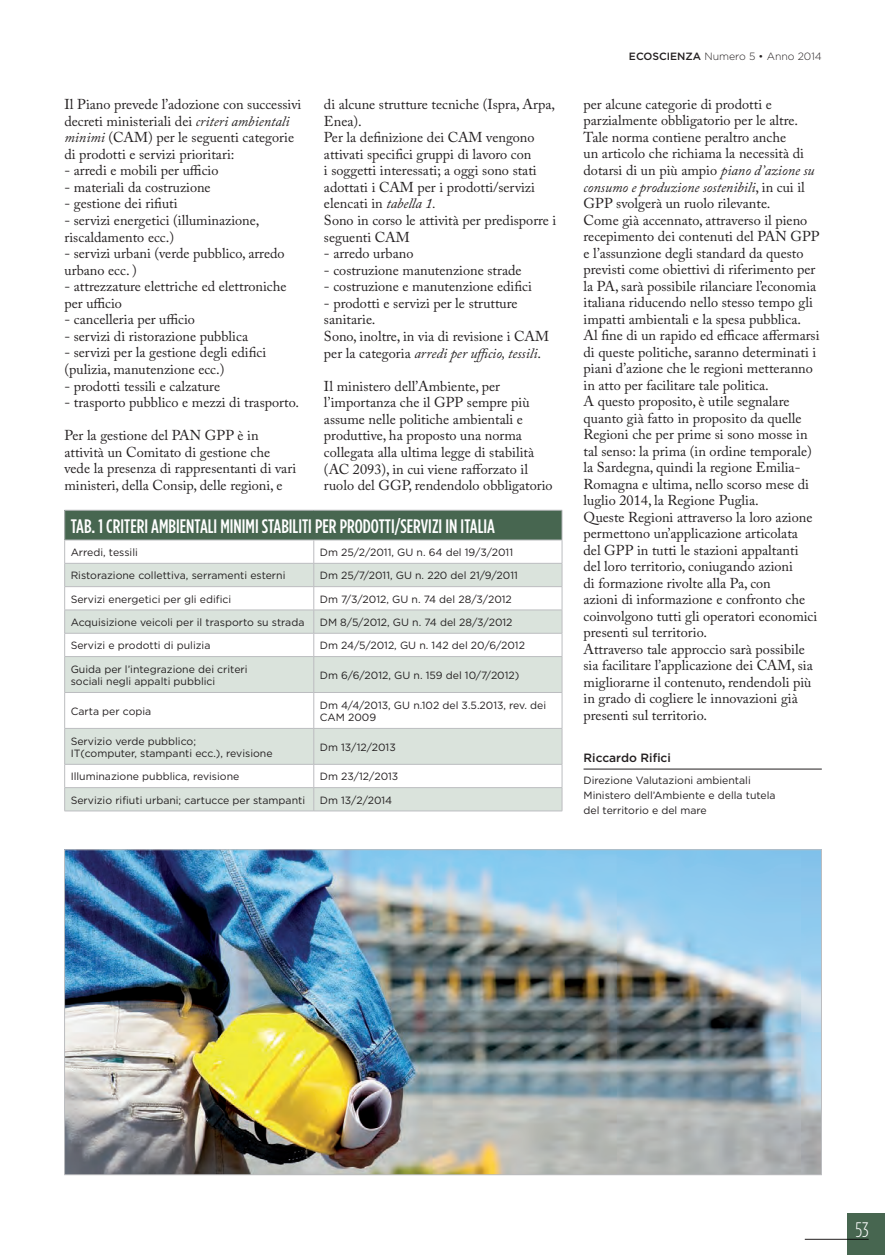
<style>
.page{position:relative;width:885px;height:1255px;background:#fff}
.page>*{position:absolute;margin:0;border:0;box-sizing:border-box;transform-origin:0 0}
.t1{font:300 condensed 21px "Gotham HTF";color:#fff}
.t2{font:500 condensed 19.5px "Gotham HTF";color:#fff}
.t3{font:14.25px/16.5px "Adobe Caslon Pro";color:#231f20}
.t4{font:500 12px "Gotham";color:#231f20}
.t5{font:10.5px/12.6px "Gotham HTF";color:#231f20}
.t6{font:300 10.5px "Gotham HTF";color:#231f20}
.s1{font-style:italic}
.s2{font-weight:500}
</style>
<div class="page">
<div style="left:847px;top:1212px;width:37px;height:42px;background:#476650"></div>
<hr style="left:804px;top:1238px;width:64px;height:1px;background:#231f20">
<hr style="left:583px;top:768px;width:238px;height:1px;background:#231f20">
<div style="left:65px;top:510px;width:497px;height:30px;background:#476650"></div>
<svg style="left:65px;top:564px;width:496px;height:246px;fill:#dae3dc"></svg>
<hr style="left:64px;top:510px;width:250px;height:1px;background:#bcbdc0">
<hr style="left:314px;top:510px;width:248px;height:1px;background:#bcbdc0">
<hr style="left:64px;top:539px;width:250px;height:1px;background:#bcbdc0">
<hr style="left:314px;top:539px;width:248px;height:1px;background:#bcbdc0">
<hr style="left:64px;top:563px;width:250px;height:1px;background:#bcbdc0">
<hr style="left:314px;top:563px;width:248px;height:1px;background:#bcbdc0">
<hr style="left:64px;top:586px;width:250px;height:1px;background:#bcbdc0">
<hr style="left:314px;top:586px;width:248px;height:1px;background:#bcbdc0">
<hr style="left:64px;top:609px;width:250px;height:1px;background:#bcbdc0">
<hr style="left:314px;top:609px;width:248px;height:1px;background:#bcbdc0">
<hr style="left:64px;top:633px;width:250px;height:1px;background:#bcbdc0">
<svg style="left:64px;top:510px;width:1px;height:146px"></svg>
<hr style="left:314px;top:633px;width:248px;height:1px;background:#bcbdc0">
<svg style="left:313px;top:540px;width:1px;height:116px"></svg>
<svg style="left:561px;top:510px;width:1px;height:146px"></svg>
<hr style="left:64px;top:656px;width:250px;height:1px;background:#bcbdc0">
<hr style="left:64px;top:656px;width:1px;height:36px;background:#bcbdc0">
<hr style="left:314px;top:656px;width:248px;height:1px;background:#bcbdc0">
<hr style="left:313px;top:656px;width:1px;height:36px;background:#bcbdc0">
<hr style="left:561px;top:656px;width:1px;height:36px;background:#bcbdc0">
<hr style="left:64px;top:692px;width:250px;height:1px;background:#bcbdc0">
<hr style="left:64px;top:692px;width:1px;height:36px;background:#bcbdc0">
<hr style="left:314px;top:692px;width:248px;height:1px;background:#bcbdc0">
<hr style="left:313px;top:692px;width:1px;height:36px;background:#bcbdc0">
<hr style="left:561px;top:692px;width:1px;height:36px;background:#bcbdc0">
<hr style="left:64px;top:728px;width:250px;height:1px;background:#bcbdc0">
<hr style="left:64px;top:728px;width:1px;height:36px;background:#bcbdc0">
<hr style="left:314px;top:728px;width:248px;height:1px;background:#bcbdc0">
<hr style="left:313px;top:728px;width:1px;height:36px;background:#bcbdc0">
<hr style="left:561px;top:728px;width:1px;height:36px;background:#bcbdc0">
<hr style="left:64px;top:764px;width:250px;height:1px;background:#bcbdc0">
<hr style="left:314px;top:764px;width:248px;height:1px;background:#bcbdc0">
<hr style="left:64px;top:787px;width:250px;height:1px;background:#bcbdc0">
<svg style="left:64px;top:764px;width:1px;height:46px"></svg>
<hr style="left:314px;top:787px;width:248px;height:1px;background:#bcbdc0">
<svg style="left:313px;top:765px;width:1px;height:45px"></svg>
<svg style="left:561px;top:765px;width:1px;height:45px"></svg>
<hr style="left:64px;top:810px;width:250px;height:1px;background:#bcbdc0">
<hr style="left:314px;top:810px;width:248px;height:1px;background:#bcbdc0">
<img style="left:66px;top:851px;width:753px;height:321px">
<p class="t3" style="left:64px;top:96px;width:238px">Il Piano prevede l’adozione con successivi decreti ministeriali dei <span class="s1">criteri ambientali minimi</span> (CAM) per le seguenti categorie di prodotti e servizi prioritari:</p>
<p class="t3" style="left:64px;top:162px;width:155px">- arredi e mobili per ufficio</p>
<p class="t3" style="left:64px;top:179px;width:148px">- materiali da costruzione</p>
<p class="t3" style="left:64px;top:195px;width:115px">- gestione dei rifiuti</p>
<p class="t3" style="left:64px;top:212px;width:196px">- servizi energetici (illuminazione, riscaldamento ecc.)</p>
<p class="t3" style="left:64px;top:245px;width:222px">- servizi urbani (verde pubblico, arredo urbano ecc. )</p>
<p class="t3" style="left:64px;top:278px;width:223px">- attrezzature elettriche ed elettroniche per ufficio</p>
<p class="t3" style="left:64px;top:311px;width:132px">- cancelleria per ufficio</p>
<p class="t3" style="left:64px;top:328px;width:185px">- servizi di ristorazione pubblica</p>
<p class="t3" style="left:64px;top:344px;width:203px">- servizi per la gestione degli edifici (pulizia, manutenzione ecc.)</p>
<p class="t3" style="left:64px;top:377px;width:157px">- prodotti tessili e calzature</p>
<p class="t3" style="left:64px;top:394px;width:236px">- trasporto pubblico e mezzi di trasporto.</p>
<p class="t3" style="left:64px;top:427px;width:233px">Per la gestione del PAN GPP è in attività un Comitato di gestione che vede la presenza di rappresentanti di vari ministeri, della Consip, delle regioni, e</p>
<p class="t3" style="left:324px;top:96px;width:234px">di alcune strutture tecniche (Ispra, Arpa,<br>Enea).<br>Per la definizione dei CAM vengono attivati specifici gruppi di lavoro con<br>i soggetti interessati; a oggi sono stati adottati i CAM per i prodotti/servizi elencati in <span class="s1">tabella 1.<br></span>Sono in corso le attività per predisporre i seguenti CAM</p>
<p class="t3" style="left:324px;top:245px;width:91px">- arredo urbano</p>
<p class="t3" style="left:324px;top:261px;width:199px">- costruzione manutenzione strade</p>
<p class="t3" style="left:324px;top:278px;width:209px">- costruzione e manutenzione edifici</p>
<p class="t3" style="left:324px;top:295px;width:226px">- prodotti e servizi per le strutture sanitarie.<br>Sono, inoltre, in via di revisione i CAM per la categoria <span class="s1">arredi per ufficio, tessili</span>.</p>
<p class="t3" style="left:324px;top:377px;width:230px">Il ministero dell’Ambiente, per l’importanza che il GPP sempre più assume nelle politiche ambientali e produttive, ha proposto una norma collegata alla ultima legge di stabilità (AC 2093), in cui viene rafforzato il ruolo del GGP, rendendolo obbligatorio</p>
<h2 class="t2" style="left:71px;top:515px;width:426px">TAB. 1 CRITERI AMBIENTALI MINIMI STABILITI PER PRODOTTI/SERVIZI IN ITALIA</h2>
<p class="t5" style="left:71px;top:546px;width:69px">Arredi, tessili</p>
<p class="t5" style="left:320px;top:546px;width:195px">Dm 25/2/2011, GU n. 64 del 19/3/2011</p>
<p class="t5" style="left:71px;top:569px;width:216px">Ristorazione collettiva, serramenti esterni</p>
<p class="t5" style="left:320px;top:569px;width:199px">Dm 25/7/2011, GU n. 220 del 21/9/2011</p>
<p class="t5" style="left:71px;top:592px;width:162px">Servizi energetici per gli edifici</p>
<p class="t5" style="left:320px;top:592px;width:193px">Dm 7/3/2012, GU n. 74 del 28/3/2012</p>
<p class="t5" style="left:71px;top:616px;width:235px">Acquisizione veicoli per il trasporto su strada</p>
<p class="t5" style="left:320px;top:616px;width:194px">DM 8/5/2012, GU n. 74 del 28/3/2012</p>
<p class="t5" style="left:71px;top:639px;width:141px">Servizi e prodotti di pulizia</p>
<p class="t5" style="left:320px;top:639px;width:207px">Dm 24/5/2012, GU n. 142 del 20/6/2012</p>
<p class="t5" style="left:71px;top:662px;width:178px">Guida per l’integrazione dei criteri sociali negli appalti pubblici</p>
<p class="t5" style="left:320px;top:668px;width:201px">Dm 6/6/2012, GU n. 159 del 10/7/2012)</p>
<p class="t5" style="left:71px;top:704px;width:82px">Carta per copia</p>
<p class="t5" style="left:320px;top:698px;width:228px">Dm 4/4/2013, GU n.102 del 3.5.2013, rev. dei<br>CAM 2009</p>
<p class="t5" style="left:71px;top:734px;width:203px">Servizio verde pubblico;<br>IT(computer, stampanti ecc.), revisione</p>
<p class="t5" style="left:320px;top:740px;width:77px">Dm 13/12/2013</p>
<p class="t5" style="left:71px;top:770px;width:170px">Illuminazione pubblica, revisione</p>
<p class="t5" style="left:320px;top:770px;width:80px">Dm 23/12/2013</p>
<p class="t5" style="left:71px;top:793px;width:236px">Servizio rifiuti urbani; cartucce per stampanti</p>
<p class="t5" style="left:320px;top:793px;width:74px">Dm 13/2/2014</p>
<p class="t6" style="left:629px;top:51px;width:194px"><span class="s2">ECOSCIENZA</span> Numero 5 • Anno 2014</p>
<p class="t3" style="left:583px;top:96px;width:237px">per alcune categorie di prodotti e parzialmente obbligatorio per le altre.<br>Tale norma contiene peraltro anche<br>un articolo che richiama la necessità di dotarsi di un più ampio <span class="s1">piano d’azione su consumo e produzione sostenibili</span>, in cui il GPP svolgerà un ruolo rilevante.<br>Come già accennato, attraverso il pieno recepimento dei contenuti del PAN GPP e l’assunzione degli standard da questo previsti come obiettivi di riferimento per la PA, sarà possibile rilanciare l’economia italiana riducendo nello stesso tempo gli impatti ambientali e la spesa pubblica.<br>Al fine di un rapido ed efficace affermarsi di queste politiche, saranno determinati i piani d’azione che le regioni metteranno in atto per facilitare tale politica.<br>A questo proposito, è utile segnalare quanto già fatto in proposito da quelle Regioni che per prime si sono mosse in tal senso: la prima (in ordine temporale) la Sardegna, quindi la regione Emilia-Romagna e ultima, nello scorso mese di luglio 2014, la Regione Puglia.<br>Queste Regioni attraverso la loro azione permettono un’applicazione articolata<br>del GPP in tutti le stazioni appaltanti<br>del loro territorio, coniugando azioni<br>di formazione rivolte alla Pa, con<br>azioni di informazione e confronto che coinvolgono tutti gli operatori economici presenti sul territorio.<br>Attraverso tale approccio sarà possibile sia facilitare l’applicazione dei CAM, sia migliorarne il contenuto, rendendoli più in grado di cogliere le innovazioni già presenti sul territorio.</p>
<p class="t4" style="left:583px;top:751px;width:89px">Riccardo Rifici</p>
<p class="t5" style="left:583px;top:772px;width:194px;line-height:15px">Direzione Valutazioni ambientali<br>Ministero dell’Ambiente e della tutela del territorio e del mare</p>
<h1 class="t1" style="left:855px;top:1218px;width:15px">53</h1>
</div>
